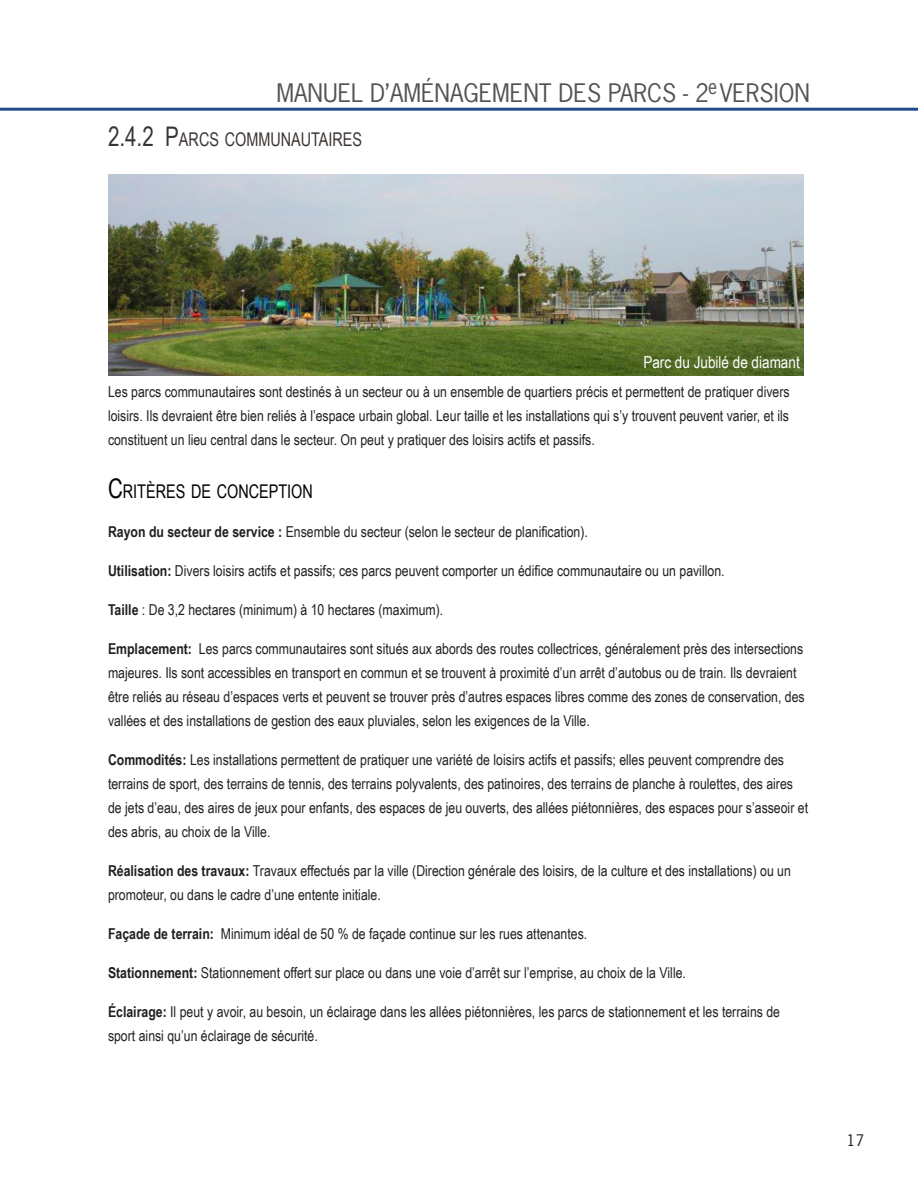
<style>
.page{position:relative;width:918px;height:1188px;background:#fff}
.page>*{position:absolute;margin:0;border:0;box-sizing:border-box;transform-origin:0 0}
.t1{font:24px "News Gothic Std";color:#525254}
.t2{font:19.5px "News Gothic Std";color:#525254;scale:.9 1}
.TOC_NAK_HEADING_2{font:18.9px "Arial Narrow";color:#3b3532;scale:.93 1}
.t3{font:18.9px "Arial Narrow";color:#000;scale:.93 1}
.t4{font:16.5px "Arial Narrow";color:#fff}
.t5{font:15px/24px "Arial Narrow";color:#231f20}
.t6{font:15px "News Gothic Std";color:#231f20}
.s1{font-size:27px}
.s2{font-weight:700}
</style>
<div class="page">
<img style="left:108px;top:174px;width:695px;height:201px">
<hr style="left:0;top:108px;width:918px;height:3px;background:#1d4e89">
<h1 class="t1" style="left:276px;top:77px;width:535px">MANUEL D’AMÉNAGEMENT DES PARCS - 2 VERSION</h1>
<h2 class="t2" style="left:708px;top:74px;width:11px">e</h2>
<p class="TOC_NAK_HEADING_2" style="left:108px;top:125px;width:273px"><span class="s1">2.4.2 P</span>ARCS COMMUNAUTAIRES</p>
<p class="t4" style="left:643px;top:350px;width:158px">Parc du Jubilé de diamant</p>
<p class="t5" style="left:108px;top:379px;width:683px;text-align:justify">Les parcs communautaires sont destinés à un secteur ou à un ensemble de quartiers précis et permettent de pratiquer divers loisirs. Ils devraient être bien reliés à l’espace urbain global. Leur taille et les installations qui s’y trouvent peuvent varier, et ils constituent un lieu central dans le secteur. On peut y pratiquer des loisirs actifs et passifs.</p>
<p class="t3" style="left:108px;top:477px;width:222px"><span class="s1">C</span>RITÈRES DE CONCEPTION</p>
<p class="t5" style="left:108px;top:519px;width:481px"><span class="s2">Rayon du secteur de service :</span> Ensemble du secteur (selon le secteur de planification).</p>
<p class="t5" style="left:108px;top:558px;width:618px"><span class="s2">Utilisation:</span> Divers loisirs actifs et passifs; ces parcs peuvent comporter un édifice communautaire ou un pavillon.</p>
<p class="t5" style="left:108px;top:597px;width:337px"><span class="s2">Taille</span> : De 3,2 hectares (minimum) à 10 hectares (maximum).</p>
<p class="t5" style="left:108px;top:636px;width:698px"><span class="s2">Emplacement:</span> Les parcs communautaires sont situés aux abords des routes collectrices, généralement près des intersections majeures. Ils sont accessibles en transport en commun et se trouvent à proximité d’un arrêt d’autobus ou de train. Ils devraient être reliés au réseau d’espaces verts et peuvent se trouver près d’autres espaces libres comme des zones de conservation, des vallées et des installations de gestion des eaux pluviales, selon les exigences de la Ville.</p>
<p class="t5" style="left:108px;top:747px;width:702px"><span class="s2">Commodités:</span> Les installations permettent de pratiquer une variété de loisirs actifs et passifs; elles peuvent comprendre des terrains de sport, des terrains de tennis, des terrains polyvalents, des patinoires, des terrains de planche à roulettes, des aires de jets d’eau, des aires de jeux pour enfants, des espaces de jeu ouverts, des allées piétonnières, des espaces pour s’asseoir et des abris, au choix de la Ville.</p>
<p class="t5" style="left:108px;top:858px;width:685px"><span class="s2">Réalisation des travaux:</span> Travaux effectués par la ville (Direction générale des loisirs, de la culture et des installations) ou un promoteur, ou dans le cadre d’une entente initiale.</p>
<p class="t5" style="left:108px;top:921px;width:481px"><span class="s2">Façade de terrain:</span> Minimum idéal de 50 % de façade continue sur les rues attenantes.</p>
<p class="t5" style="left:108px;top:960px;width:580px"><span class="s2">Stationnement:</span> Stationnement offert sur place ou dans une voie d’arrêt sur l’emprise, au choix de la Ville.</p>
<p class="t5" style="left:108px;top:999px;width:674px"><span class="s2">Éclairage:</span> Il peut y avoir, au besoin, un éclairage dans les allées piétonnières, les parcs de stationnement et les terrains de sport ainsi qu’un éclairage de sécurité.</p>
<p class="t6" style="left:847px;top:1130px;width:19px">17</p>
</div>
